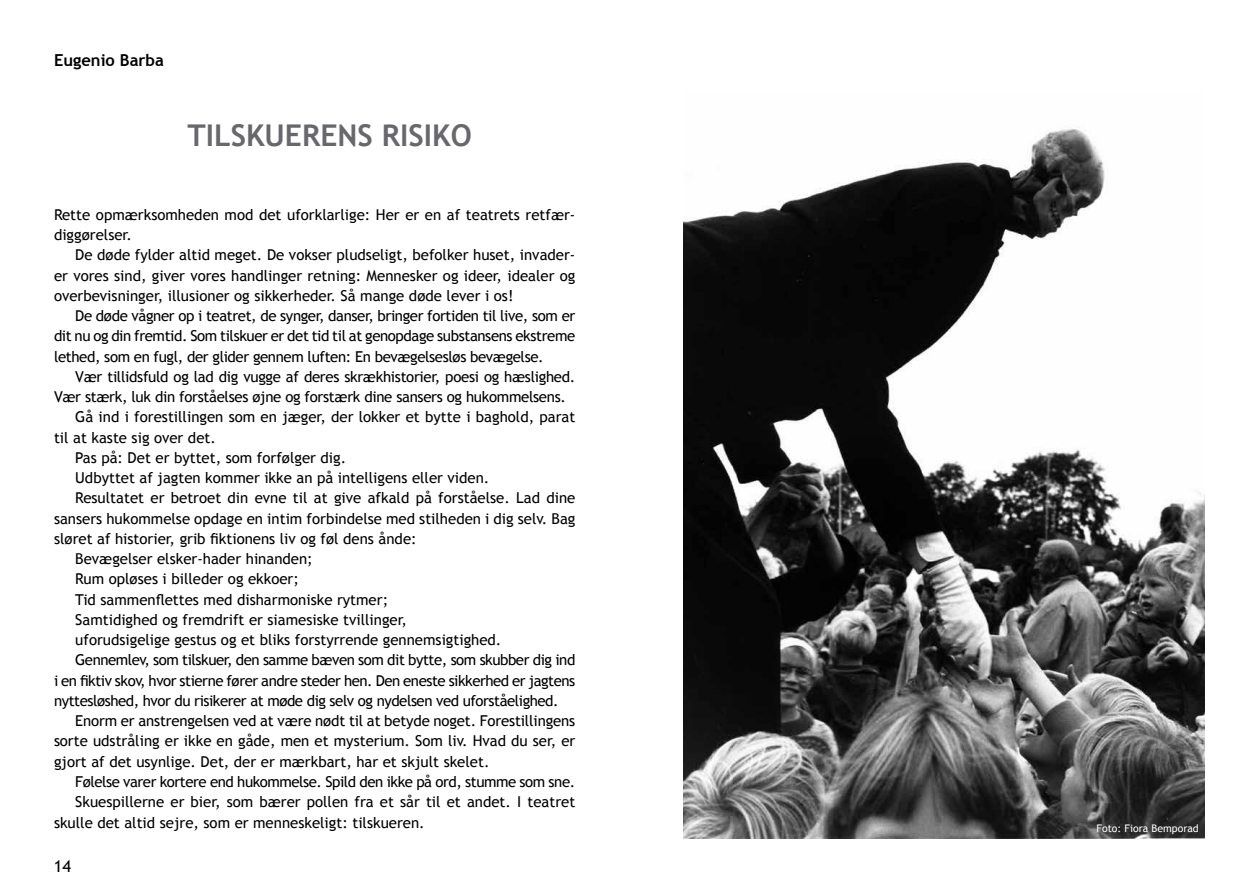
<style>
.page{position:relative;width:1259px;height:893px;background:#fff}
.page>*{position:absolute;margin:0;border:0;box-sizing:border-box;transform-origin:0 0}
.t1{font:700 30px "Trebuchet MS";color:#68676c}
.t2{font:700 16.5px "Trebuchet MS";color:#000}
.t3{font:16.5px "Trebuchet MS";color:#000}
.t4{font:15px/20.2px "Trebuchet MS";color:#000;text-align:justify}
.t5{font:15px "Trebuchet MS";letter-spacing:-.03em;color:#000}
.t6{font:15px "Trebuchet MS";letter-spacing:-.02em;color:#000}
.t7{font:10.5px "Trebuchet MS";color:#fff}
</style>
<div class="page">
<img style="left:683px;top:129px;width:522px;height:710px">
<p class="t2" style="left:54px;top:50px;width:111px">Eugenio Barba</p>
<h1 class="t1" style="left:187px;top:116px;width:286px">TILSKUERENS RISIKO</h1>
<p class="t4" style="left:54px;top:204px;width:523px">Rette opmærksomheden mod det uforklarlige: Her er en af teatrets retfær&shy;diggørelser.</p>
<p class="t4" style="left:54px;top:245px;width:523px;text-indent:21px">De døde fylder altid meget. De vokser pludseligt, befolker huset, invader&shy;er vores sind, giver vores handlinger retning: Mennesker og ideer, idealer og overbevisninger, illusioner og sikkerheder. Så mange døde lever i os!</p>
<p class="t4" style="left:54px;top:306px;width:523px;text-indent:21px">De døde vågner op i teatret, de synger, danser, bringer fortiden til live, som er dit nu og din fremtid. Som tilskuer er det tid til at genopdage substansens ekstreme lethed, som en fugl, der glider gennem luften: En bevægelsesløs bevægelse.</p>
<p class="t6" style="left:75px;top:367px;width:501px">Vær tillidsfuld og lad dig vugge af deres skrækhistorier, poesi og hæslighed.</p>
<p class="t6" style="left:54px;top:387px;width:513px">Vær stærk, luk din forståelses øjne og forstærk dine sansers og hukommelsens.</p>
<p class="t4" style="left:75px;top:407px;width:501px">Gå ind i forestillingen som en jæger, der lokker et bytte i baghold, parat</p>
<p class="t4" style="left:54px;top:427px;width:163px">til at kaste sig over det.</p>
<p class="t4" style="left:75px;top:447px;width:272px">Pas på: Det er byttet, som forfølger dig.</p>
<p class="t4" style="left:75px;top:468px;width:416px">Udbyttet af jagten kommer ikke an på intelligens eller viden.</p>
<p class="t4" style="left:75px;top:488px;width:502px">Resultatet er betroet din evne til at give afkald på forståelse. Lad dine</p>
<p class="t4" style="left:54px;top:508px;width:523px">sansers hukommelse opdage en intim forbindelse med stilheden i dig selv. Bag</p>
<p class="t4" style="left:54px;top:528px;width:364px">sløret af historier, grib fiktionens liv og føl dens ånde:</p>
<p class="t4" style="left:75px;top:549px;width:239px">Bevægelser elsker-hader hinanden;</p>
<p class="t4" style="left:75px;top:569px;width:225px">Rum opløses i billeder og ekkoer;</p>
<p class="t4" style="left:75px;top:589px;width:314px">Tid sammenflettes med disharmoniske rytmer;</p>
<p class="t4" style="left:75px;top:609px;width:333px">Samtidighed og fremdrift er siamesiske tvillinger,</p>
<p class="t4" style="left:75px;top:630px;width:428px">uforudsigelige gestus og et bliks forstyrrende gennemsigtighed.</p>
<p class="t5" style="left:75px;top:651px;width:501px">Gennemlev, som tilskuer, den samme bæven som dit bytte, som skubber dig ind</p>
<p class="t5" style="left:54px;top:671px;width:523px">i en fiktiv skov, hvor stierne fører andre steder hen. Den eneste sikkerhed er jagtens</p>
<p class="t5" style="left:54px;top:691px;width:506px">nyttesløshed, hvor du risikerer at møde dig selv og nydelsen ved uforståelighed.</p>
<p class="t4" style="left:75px;top:711px;width:501px">Enorm er anstrengelsen ved at være nødt til at betyde noget. Forestillingens</p>
<p class="t4" style="left:54px;top:731px;width:523px">sorte udstråling er ikke en gåde, men et mysterium. Som liv. Hvad du ser, er</p>
<p class="t4" style="left:54px;top:751px;width:437px">gjort af det usynlige. Det, der er mærkbart, har et skjult skelet.</p>
<p class="t5" style="left:75px;top:772px;width:501px">Følelse varer kortere end hukommelse. Spild den ikke på ord, stumme som sne.</p>
<p class="t4" style="left:75px;top:792px;width:501px">Skuespillerne er bier, som bærer pollen fra et sår til et andet. I teatret</p>
<p class="t4" style="left:54px;top:813px;width:372px">skulle det altid sejre, som er menneskeligt: tilskueren.</p>
<p class="t7" style="left:1096px;top:822px;width:104px">Foto: Fiora Bemporad</p>
<p class="t3" style="left:54px;top:856px;width:19px">14</p>
</div>
